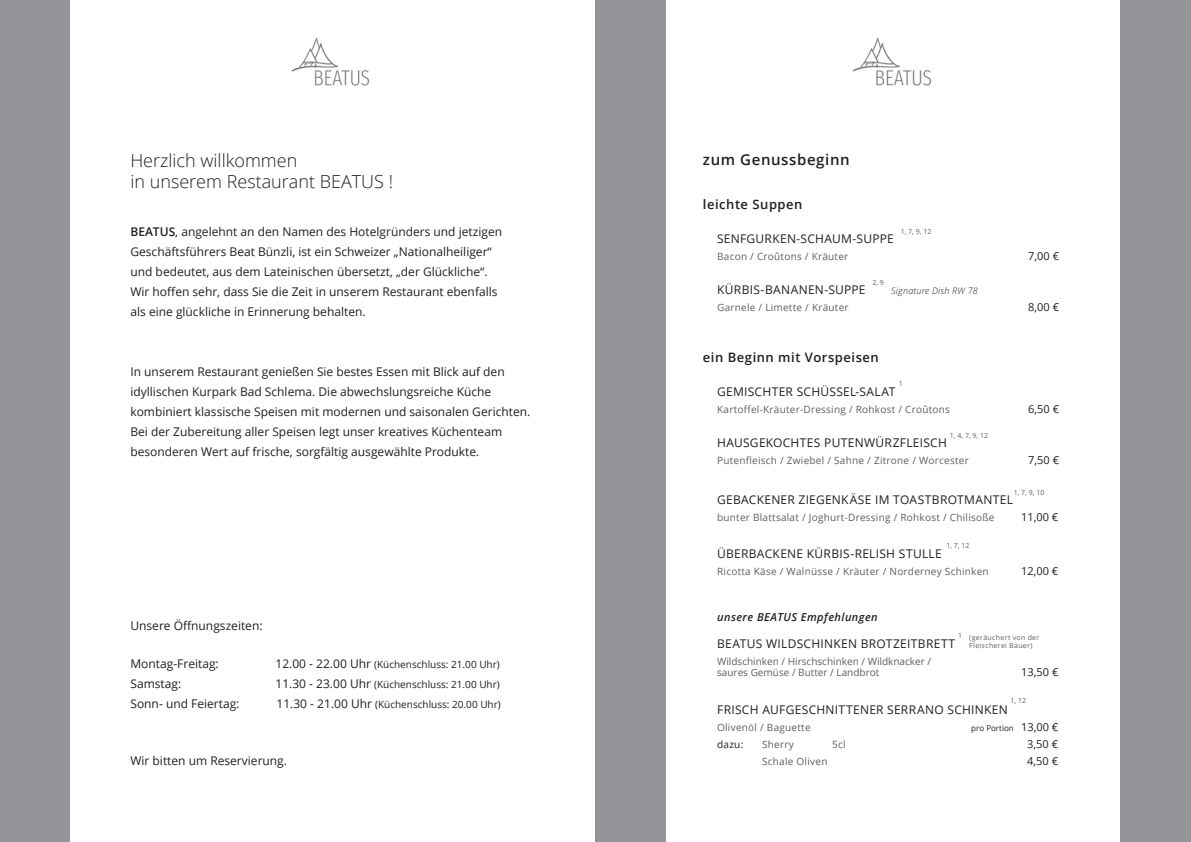
<style>
.page{position:relative;width:1191px;height:842px;background:#fff}
.page>*{position:absolute;margin:0;border:0;box-sizing:border-box;transform-origin:0 0}
.t1{font:300 18px/21.6px "Open Sans";color:#231f20}
.t2{font:600 15px "Open Sans";letter-spacing:.04em;color:#231f20}
.t3{font:600 13px "Open Sans";letter-spacing:.04em;color:#231f20}
.t4{font:12px/20px "Open Sans";color:#231f20}
.t5{font:12px "Open Sans";letter-spacing:.025em;color:#231f20}
.t6{font:12px "Open Sans";letter-spacing:.02em;color:#231f20}
.t7{font:11px "Open Sans";color:#231f20}
.t8{font:italic 600 11px "Open Sans";letter-spacing:.04em;color:#231f20}
.t9{font:10px "Open Sans";letter-spacing:.025em;color:#5f5f62}
.t10{font:10px "Open Sans";color:#231f20}
.t11{font:10px/11px "Open Sans";color:#5f5f62}
.t12{font:italic 300 9px "Open Sans";letter-spacing:.025em;color:#231f20}
.t13{font:8px "Open Sans";color:#231f20}
.t14{font:7px/8px "Open Sans";letter-spacing:.045em;color:#5f5f62}
.s1{font-weight:600}
.s2{font-size:12px}
.s3{font-size:11px}
</style>
<div class="page">
<img style="left:852px;top:37px;width:80px;height:48px">
<img style="left:291px;top:37px;width:79px;height:48px">
<div style="left:0;top:0;width:69px;height:842px;background:#939598"></div>
<div style="left:595px;top:0;width:71px;height:842px;background:#939598"></div>
<div style="left:1120px;top:0;width:71px;height:842px;background:#939598"></div>
<h1 class="t1" style="left:130px;top:149px;width:264px">Herzlich willkommen<br>in unserem Restaurant BEATUS !</h1>
<p class="t2" style="left:703px;top:150px;width:148px">zum Genussbeginn</p>
<p class="t3" style="left:703px;top:196px;width:101px">leichte Suppen</p>
<p class="t4" style="left:130px;top:221px;width:373px"><span class="s1">BEATUS</span>, angelehnt an den Namen des Hotelgründers und jetzigen Geschäftsführers Beat Bünzli, ist ein Schweizer „Nationalheiliger“ und bedeutet, aus dem Lateinischen übersetzt, „der Glückliche“.<br>Wir hoffen sehr, dass Sie die Zeit in unserem Restaurant ebenfalls als eine glückliche in Erinnerung behalten.</p>
<p class="t4" style="left:130px;top:361px;width:401px">In unserem Restaurant genießen Sie bestes Essen mit Blick auf den idyllischen Kurpark Bad Schlema. Die abwechslungsreiche Küche kombiniert klassische Speisen mit modernen und saisonalen Gerichten.<br>Bei der Zubereitung aller Speisen legt unser kreatives Küchenteam besonderen Wert auf frische, sorgfältig ausgewählte Produkte.</p>
<p class="t4" style="left:130px;top:615px;width:134px">Unsere Öffnungszeiten:</p>
<p class="t4" style="left:130px;top:653px;width:90px">Montag-Freitag:</p>
<p class="t10" style="left:275px;top:657px;width:226px"><span class="s2">12.00 - 22.00 Uhr</span> (Küchenschluss: 21.00 Uhr)</p>
<p class="t4" style="left:130px;top:673px;width:52px">Samstag:</p>
<p class="t10" style="left:275px;top:677px;width:226px"><span class="s2">11.30 - 23.00 Uhr</span> (Küchenschluss: 21.00 Uhr)</p>
<p class="t4" style="left:130px;top:693px;width:111px">Sonn- und Feiertag:</p>
<p class="t10" style="left:276px;top:697px;width:226px"><span class="s2">11.30 - 21.00 Uhr</span> (Küchenschluss: 20.00 Uhr)</p>
<p class="t4" style="left:130px;top:750px;width:158px">Wir bitten um Reservierung.</p>
<p class="t14" style="left:900px;top:227px;width:32px">1, 7, 9, 12</p>
<p class="t6" style="left:717px;top:230px;width:178px">SENFGURKEN-SCHAUM-SUPPE</p>
<p class="t9" style="left:717px;top:249px;width:133px">Bacon / Croûtons / Kräuter</p>
<p class="t7" style="left:1028px;top:248px;width:32px">7,00 €</p>
<p class="t14" style="left:872px;top:278px;width:13px">2, 9</p>
<p class="t5" style="left:717px;top:282px;width:150px">KÜRBIS-BANANEN-SUPPE</p>
<p class="t9" style="left:717px;top:301px;width:133px">Garnele / Limette / Kräuter</p>
<p class="t7" style="left:1028px;top:300px;width:32px">8,00 €</p>
<p class="t12" style="left:891px;top:285px;width:88px">Signature Dish RW 78</p>
<p class="t3" style="left:703px;top:348px;width:177px">ein Beginn mit Vorspeisen</p>
<p class="t14" style="left:899px;top:380px;width:6px">1</p>
<p class="t5" style="left:717px;top:383px;width:180px">GEMISCHTER SCHÜSSEL-SALAT</p>
<p class="t9" style="left:717px;top:402px;width:234px">Kartoffel-Kräuter-Dressing / Rohkost / Croûtons</p>
<p class="t7" style="left:1028px;top:401px;width:32px">6,50 €</p>
<p class="t14" style="left:950px;top:431px;width:40px">1, 4, 7, 9, 12</p>
<p class="t5" style="left:717px;top:435px;width:231px">HAUSGEKOCHTES PUTENWÜRZFLEISCH</p>
<p class="t9" style="left:717px;top:454px;width:253px">Putenfleisch / Zwiebel / Sahne / Zitrone / Worcester</p>
<p class="t7" style="left:1028px;top:453px;width:32px">7,50 €</p>
<p class="t14" style="left:1013px;top:488px;width:32px">1, 7, 9, 10</p>
<p class="t6" style="left:717px;top:492px;width:297px">GEBACKENER ZIEGENKÄSE IM TOASTBROTMANTEL</p>
<p class="t9" style="left:717px;top:511px;width:279px">bunter Blattsalat / Joghurt-Dressing / Rohkost / Chilisoße</p>
<p class="t7" style="left:1021px;top:510px;width:39px">11,00 €</p>
<p class="t5" style="left:717px;top:545px;width:226px">ÜBERBACKENE KÜRBIS-RELISH STULLE</p>
<p class="t9" style="left:717px;top:564px;width:273px">Ricotta Käse / Walnüsse / Kräuter / Norderney Schinken</p>
<p class="t7" style="left:1021px;top:563px;width:39px">12,00 €</p>
<p class="t14" style="left:946px;top:541px;width:25px">1, 7, 12</p>
<p class="t8" style="left:717px;top:609px;width:162px">unsere BEATUS Empfehlungen</p>
<p class="t14" style="left:958px;top:631px;width:6px">1</p>
<p class="t14" style="left:969px;top:633px;width:72px">(geräuchert von der<br>Fleischerei Bauer)</p>
<p class="t5" style="left:717px;top:635px;width:240px">BEATUS WILDSCHINKEN BROTZEITBRETT</p>
<p class="t11" style="left:717px;top:656px;width:215px">Wildschinken / Hirschschinken / Wildknacker / saures Gemüse / Butter / Landbrot</p>
<p class="t7" style="left:1021px;top:664px;width:39px">13,50 €</p>
<p class="t14" style="left:1010px;top:696px;width:17px">1, 12</p>
<p class="t5" style="left:717px;top:702px;width:292px">FRISCH AUFGESCHNITTENER SERRANO SCHINKEN</p>
<p class="t9" style="left:717px;top:721px;width:95px">Olivenöl / Baguette</p>
<p class="t13" style="left:971px;top:723px;width:89px">pro Portion <span class="s3">13,00 €</span></p>
<p class="t10" style="left:717px;top:738px;width:28px">dazu:</p>
<p class="t9" style="left:762px;top:738px;width:33px">Sherry</p>
<p class="t9" style="left:832px;top:738px;width:15px">5cl</p>
<p class="t7" style="left:1027px;top:737px;width:32px">3,50 €</p>
<p class="t9" style="left:762px;top:755px;width:67px">Schale Oliven</p>
<p class="t7" style="left:1027px;top:754px;width:32px">4,50 €</p>
</div>
